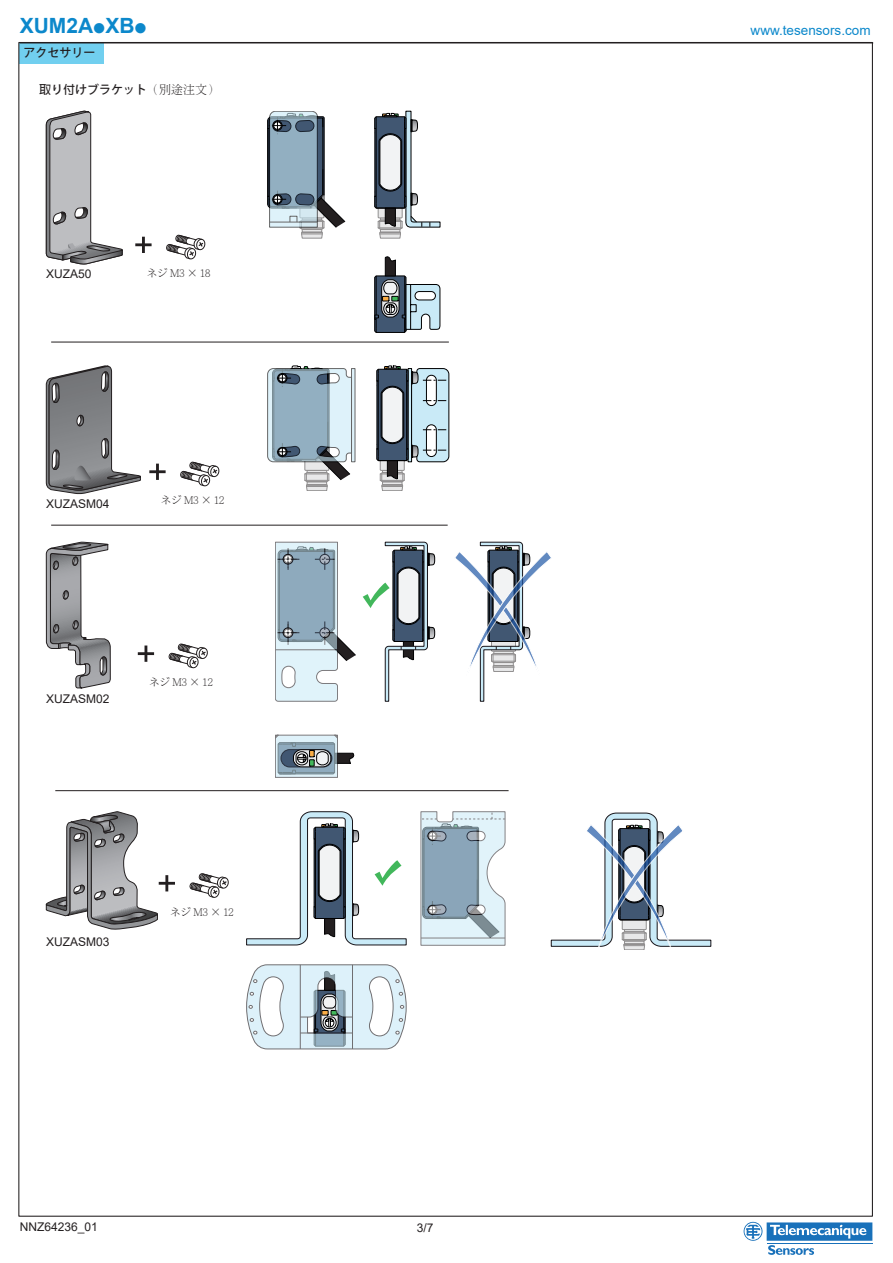
<style>
.page{position:relative;width:893px;height:1263px;background:#fff}
.page>*{position:absolute;margin:0;border:0;box-sizing:border-box;transform-origin:0 0}
.t1{font:700 21px "Arial";color:#0c88cb}
.t2{font:13.5px "Arial";color:#0c88cb}
.t3{font:12px "Arial";color:#231f20}
.t4{font:700 12px "Adobe Fan Heiti Std";color:#231f20}
.t5{font:300 10.5px "Adobe Ming Std";letter-spacing:-.01em;color:#231f20}
.s1{font-family:"Graph Schneider";font-weight:400}
.s2{font-family:"Adobe Ming Std";font-weight:300}
</style>
<div class="page">
<svg style="left:744px;top:1222px;width:128px;height:33px"></svg>
<div style="left:19px;top:42px;width:84px;height:22px;background:#71cfef"></div>
<svg style="left:46px;top:111px;width:76px;height:153px"></svg>
<svg style="left:46px;top:365px;width:95px;height:129px"></svg>
<svg style="left:166px;top:234px;width:40px;height:26px"></svg>
<svg style="left:46px;top:542px;width:65px;height:147px"></svg>
<svg style="left:421px;top:811px;width:84px;height:134px;background:#b2c5d0"></svg>
<svg style="left:246px;top:964px;width:160px;height:85px"></svg>
<svg style="left:275px;top:542px;width:81px;height:159px"></svg>
<svg style="left:275px;top:735px;width:80px;height:42px"></svg>
<svg style="left:352px;top:368px;width:3px;height:94px"></svg>
<svg style="left:267px;top:365px;width:85px;height:126px"></svg>
<svg style="left:377px;top:366px;width:72px;height:125px"></svg>
<svg style="left:267px;top:111px;width:78px;height:127px"></svg>
<hr style="left:270px;top:222px;width:47px;height:1px;background:#000001">
<svg style="left:374px;top:256px;width:66px;height:76px"></svg>
<svg style="left:374px;top:111px;width:66px;height:127px"></svg>
<hr style="left:51px;top:342px;width:398px;height:1px;background:#231f20">
<hr style="left:51px;top:525px;width:397px;height:1px;background:#231f20">
<hr style="left:55px;top:790px;width:454px;height:1px;background:#231f20">
<svg style="left:455px;top:542px;width:96px;height:160px"></svg>
<svg style="left:551px;top:813px;width:160px;height:137px"></svg>
<svg style="left:363px;top:542px;width:72px;height:160px"></svg>
<svg style="left:246px;top:811px;width:161px;height:134px"></svg>
<svg style="left:135px;top:237px;width:17px;height:16px"></svg>
<svg style="left:180px;top:461px;width:40px;height:26px"></svg>
<svg style="left:149px;top:464px;width:17px;height:16px"></svg>
<svg style="left:168px;top:643px;width:40px;height:26px"></svg>
<svg style="left:138px;top:645px;width:16px;height:17px"></svg>
<svg style="left:189px;top:873px;width:40px;height:25px"></svg>
<svg style="left:45px;top:811px;width:130px;height:118px"></svg>
<h1 class="t1" style="left:20px;top:11px;width:129px">XUM2A<span class="s1">p</span>XB<span class="s1">p</span></h1>
<p class="t4" style="left:23px;top:45px;width:73px">アクセサリー</p>
<p class="t4" style="left:39px;top:82px;width:182px">取り付けブラケット<span class="s2">（別途注文）</span></p>
<p class="t3" style="left:46px;top:265px;width:47px">XUZA50</p>
<p class="t5" style="left:147px;top:267px;width:65px">ネジ M3 × 18</p>
<p class="t3" style="left:46px;top:495px;width:65px">XUZASM04</p>
<p class="t5" style="left:161px;top:494px;width:65px">ネジ M3 × 12</p>
<p class="t3" style="left:46px;top:690px;width:65px">XUZASM02</p>
<p class="t5" style="left:149px;top:676px;width:65px">ネジ M3 × 12</p>
<p class="t3" style="left:46px;top:933px;width:65px">XUZASM03</p>
<p class="t5" style="left:170px;top:906px;width:65px">ネジ M3 × 12</p>
<p class="t3" style="left:20px;top:1218px;width:80px">NNZ64236_01</p>
<p class="t3" style="left:417px;top:1219px;width:18px">3/7</p>
<p class="t2" style="left:751px;top:21px;width:122px">www.tesensors.com</p>
</div>
